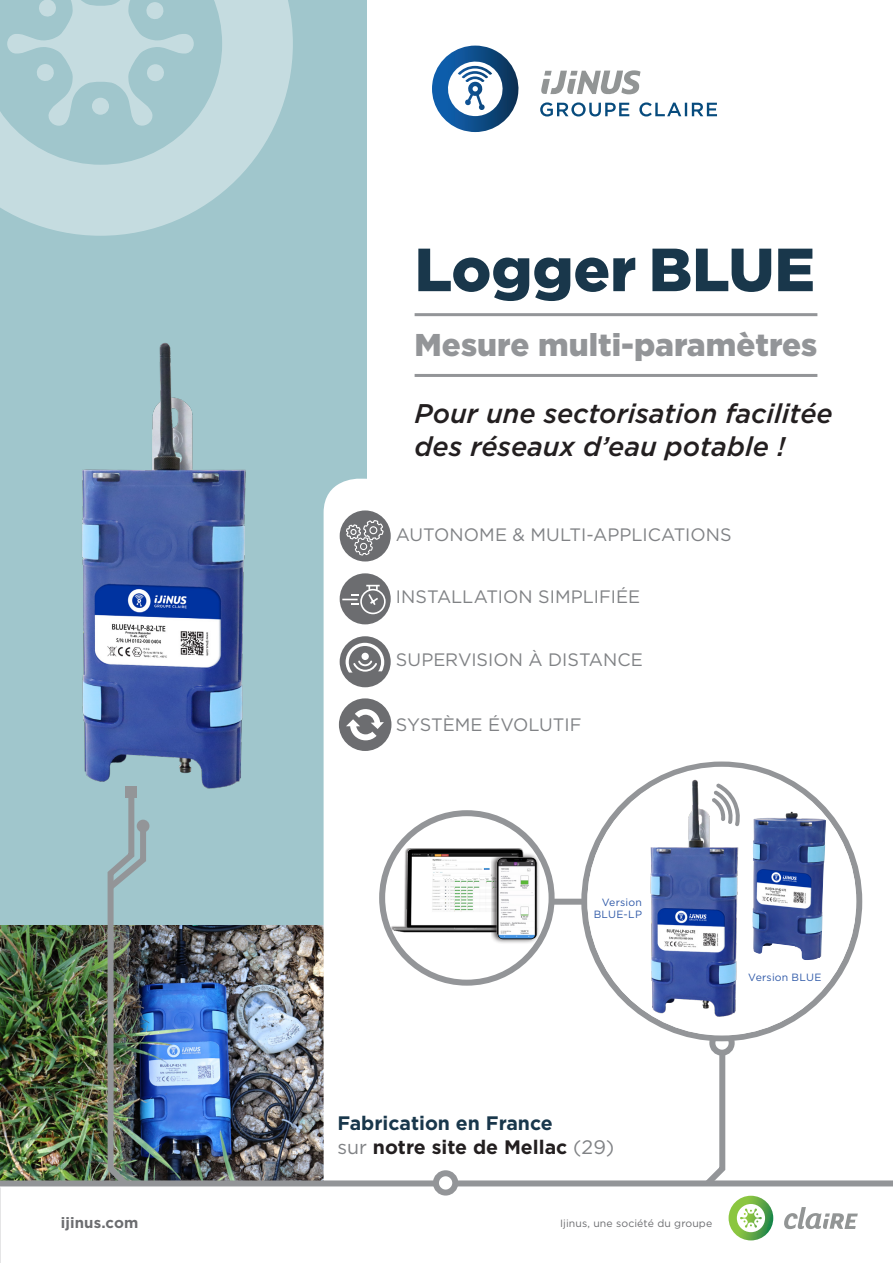
<style>
.page{position:relative;width:893px;height:1263px;background:#fff}
.page>*{position:absolute;margin:0;border:0;box-sizing:border-box;transform-origin:0 0}
.t1{font:900 60.75px "Gotham";color:#19374b}
.t2{font:900 31.5px "Gotham";color:#939598}
.t3{font:italic 500 27px "Gotham";color:#231f20}
.t4{font:700 19.5px "Gotham";color:#231f20}
.t5{font:700 19.5px "Gotham";color:#19374b}
.t6{font:18px "Gotham";color:#808285}
.t7{font:700 15px "Gotham";letter-spacing:.01em;color:#6c6d70}
.t8{font:10.5px "Gotham";letter-spacing:.01em;color:#6c6d70}
.t9{font:10.5px "Gotham";letter-spacing:.025em;color:#2f59a8}
.s1{font-weight:400;color:#808285}
</style>
<div class="page">
<div style="left:0;top:0;width:366px;height:1183px;background:#a0c6cc"></div>
<svg style="left:0;top:0;width:293px;height:236px;fill:#c5dce0"></svg>
<svg style="left:7px;top:0;width:187px;height:126px"></svg>
<img style="left:0;top:925px;width:324px;height:255px">
<div style="left:324px;top:479px;width:74px;height:770px;background:#fff;border-radius:34px"></div>
<hr style="left:415px;top:374px;width:402px;height:3px;background:#939598">
<hr style="left:415px;top:313px;width:402px;height:3px;background:#939598">
<div style="left:456px;top:1180px;width:437px;height:6px;background:#939598"></div>
<div style="left:0;top:1180px;width:436px;height:6px;background:#939598"></div>
<div style="left:433px;top:1170px;width:25px;height:25px;border:6px solid #939598;border-radius:50%"></div>
<img style="left:102px;top:814px;width:47px;height:373px">
<img style="left:82px;top:343px;width:164px;height:471px">
<svg style="left:784px;top:1207px;width:74px;height:22px"></svg>
<div style="left:553px;top:899px;width:32px;height:6px;background:#939598"></div>
<div style="left:709px;top:1030px;width:26px;height:26px;border:6px solid #939598;border-radius:50%"></div>
<svg style="left:699px;top:1046px;width:74px;height:194px"></svg>
<div style="left:587px;top:767px;width:269px;height:268px;background:#fff;border-radius:50%"></div>
<img style="left:391px;top:846px;width:149px;height:87px">
<div style="left:379px;top:810px;width:176px;height:176px;border:6px solid #939598;border-radius:50%"></div>
<img style="left:767px;top:812px;width:58px;height:148px">
<img style="left:636px;top:768px;width:131px;height:261px">
<div style="left:340px;top:636px;width:51px;height:51px;background:#6c6d70;border-radius:50%"></div>
<svg style="left:346px;top:643px;width:39px;height:39px"></svg>
<div style="left:340px;top:699px;width:51px;height:51px;background:#6c6d70;border-radius:50%"></div>
<div style="left:339px;top:698px;width:52px;height:53px;border:2px solid #6c6d70;border-radius:50%"></div>
<svg style="left:346px;top:709px;width:38px;height:31px"></svg>
<svg style="left:712px;top:783px;width:29px;height:43px"></svg>
<div style="left:341px;top:575px;width:48px;height:48px;background:#6c6d70;border-radius:50%"></div>
<div style="left:340px;top:573px;width:51px;height:51px;border:3px solid #6c6d70;border-radius:50%"></div>
<svg style="left:342px;top:585px;width:44px;height:29px"></svg>
<svg style="left:432px;top:46px;width:87px;height:86px"></svg>
<svg style="left:540px;top:102px;width:177px;height:14px"></svg>
<svg style="left:541px;top:70px;width:99px;height:25px"></svg>
<div style="left:491px;top:852px;width:49px;height:92px;background:#231f20;opacity:.75"></div>
<img style="left:497px;top:857px;width:40px;height:82px">
<div style="left:340px;top:511px;width:50px;height:50px;background:#6c6d70;border-radius:50%"></div>
<div style="left:340px;top:510px;width:51px;height:51px;border:2px solid #6c6d70;border-radius:50%"></div>
<svg style="left:346px;top:520px;width:37px;height:42px"></svg>
<p class="t7" style="left:61px;top:1212px;width:79px">ijinus.com</p>
<p class="t1" style="left:415px;top:228px;width:402px">Logger BLUE</p>
<p class="t2" style="left:415px;top:323px;width:404px">Mesure multi-paramètres</p>
<p class="t3" style="left:415px;top:396px;width:420px">Pour une sectorisation facilitée</p>
<p class="t3" style="left:415px;top:428px;width:372px">des réseaux d’eau potable !</p>
<p class="t6" style="left:396px;top:523px;width:337px">AUTONOME &amp; MULTI-APPLICATIONS</p>
<p class="t6" style="left:396px;top:585px;width:246px">INSTALLATION SIMPLIFIÉE</p>
<p class="t6" style="left:396px;top:648px;width:248px">SUPERVISION À DISTANCE</p>
<p class="t6" style="left:396px;top:713px;width:187px">SYSTÈME ÉVOLUTIF</p>
<p class="t9" style="left:602px;top:895px;width:42px">Version</p>
<p class="t9" style="left:594px;top:908px;width:50px">BLUE-LP</p>
<p class="t9" style="left:748px;top:970px;width:75px">Version BLUE</p>
<p class="t5" style="left:337px;top:1110px;width:217px">Fabrication en France</p>
<p class="t4" style="left:337px;top:1134px;width:278px"><span class="s1">sur</span> notre site de Mellac <span class="s1">(29)</span></p>
<p class="t8" style="left:560px;top:1217px;width:154px">Ijinus, une société du groupe</p>
</div>
